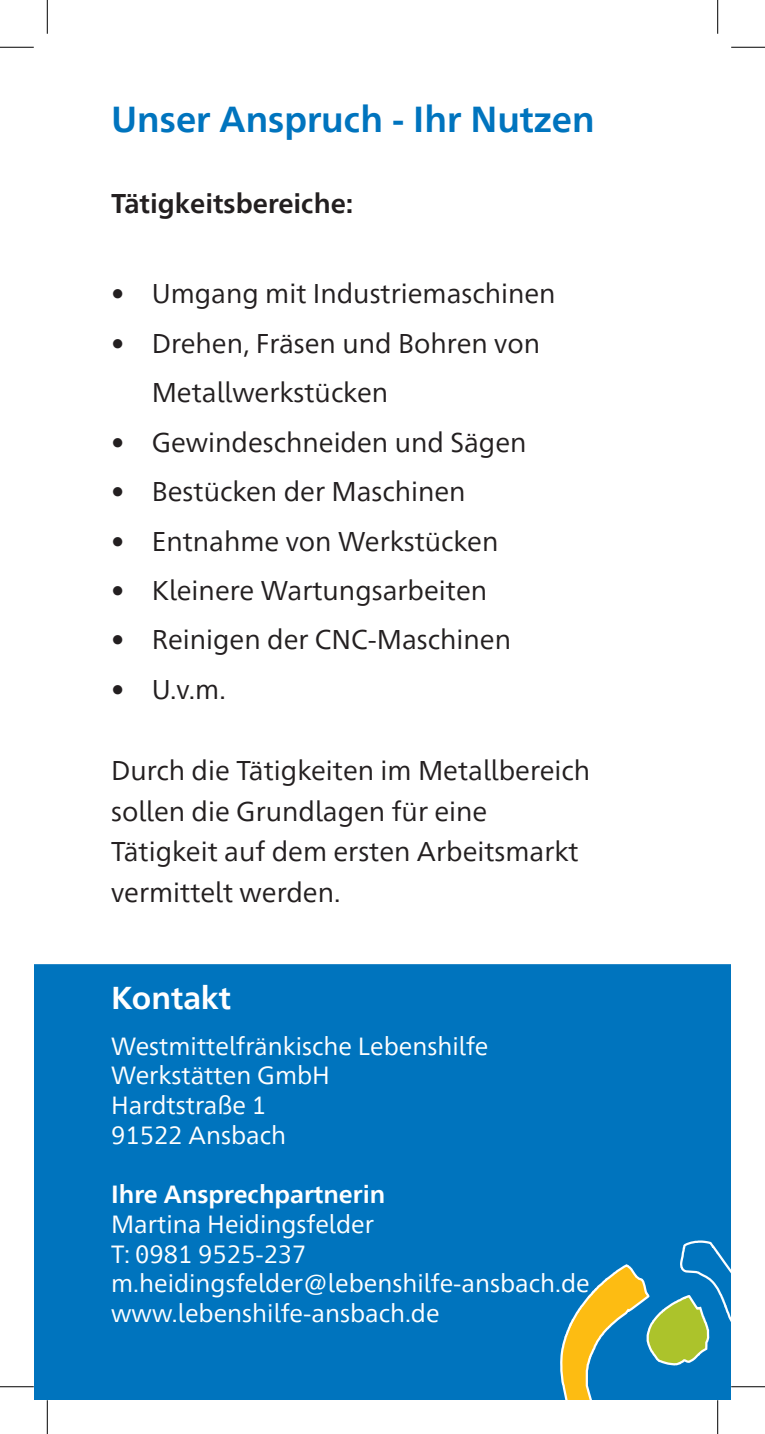
<style>
.page{position:relative;width:765px;height:1434px;background:#fff}
.page>*{position:absolute;margin:0;border:0;box-sizing:border-box;transform-origin:0 0}
.t1{font:700 36px "Frutiger Neue 1450 Pro";color:#0074be}
.t2{font:700 31.5px "Frutiger Neue 1450 Pro";color:#fff}
.t3{font:27px/40.5px "Frutiger Neue 1450 Pro";color:#231f20}
.t4{font:700 27px "Frutiger Neue 1450 Pro";color:#231f20}
.t5{font:24.75px/29.7px "Frutiger Neue 1450 Pro";color:#fff}
.t6{font:700 24.75px "Frutiger Neue 1450 Pro";color:#fff}
</style>
<div class="page">
<div style="left:34px;top:964px;width:696px;height:435px;background:#0074be"></div>
<svg style="left:558px;top:1239px;width:172px;height:160px;background:#468e98"></svg>
<hr style="left:0;top:47px;width:34px;height:1px;background:#000">
<hr style="left:730px;top:47px;width:34px;height:1px;background:#000">
<hr style="left:0;top:1386px;width:34px;height:1px;background:#000">
<hr style="left:730px;top:1386px;width:34px;height:1px;background:#000">
<hr style="left:47px;top:0;width:1px;height:34px;background:#000">
<hr style="left:47px;top:1400px;width:1px;height:34px;background:#000">
<hr style="left:717px;top:0;width:1px;height:34px;background:#000">
<hr style="left:717px;top:1400px;width:1px;height:34px;background:#000">
<h1 class="t1" style="left:111px;top:93px;width:484px">Unser Anspruch - Ihr Nutzen</h1>
<p class="t4" style="left:111px;top:184px;width:244px">Tätigkeitsbereiche:</p>
<p class="t3" style="left:111px;top:271px;width:446px">• Umgang mit Industriemaschinen</p>
<p class="t3" style="left:152px;top:316px;width:390px;line-height:49.5px;text-indent:-41px">• Drehen, Fräsen und Bohren von<br>Metallwerkstücken</p>
<p class="t3" style="left:111px;top:420px;width:416px">• Gewindeschneiden und Sägen</p>
<p class="t3" style="left:111px;top:469px;width:356px">• Bestücken der Maschinen</p>
<p class="t3" style="left:111px;top:519px;width:388px">• Entnahme von Werkstücken</p>
<p class="t3" style="left:111px;top:568px;width:377px">• Kleinere Wartungsarbeiten</p>
<p class="t3" style="left:111px;top:618px;width:401px">• Reinigen der CNC-Maschinen</p>
<p class="t3" style="left:111px;top:667px;width:116px">• U.v.m.</p>
<p class="t3" style="left:111px;top:748px;width:480px">Durch die Tätigkeiten im Metallbereich sollen die Grundlagen für eine<br>Tätigkeit auf dem ersten Arbeitsmarkt vermittelt werden.</p>
<p class="t2" style="left:111px;top:975px;width:121px">Kontakt</p>
<p class="t5" style="left:111px;top:1029px;width:378px">Westmittelfränkische Lebenshilfe<br>Werkstätten GmbH<br>Hardtstraße 1<br>91522 Ansbach</p>
<p class="t6" style="left:111px;top:1177px;width:275px">Ihre Ansprechpartnerin</p>
<p class="t5" style="left:111px;top:1207px;width:480px">Martina Heidingsfelder<br>T: 0981 9525-237 m.heidingsfelder@lebenshilfe-ansbach.de www.lebenshilfe-ansbach.de</p>
</div>
